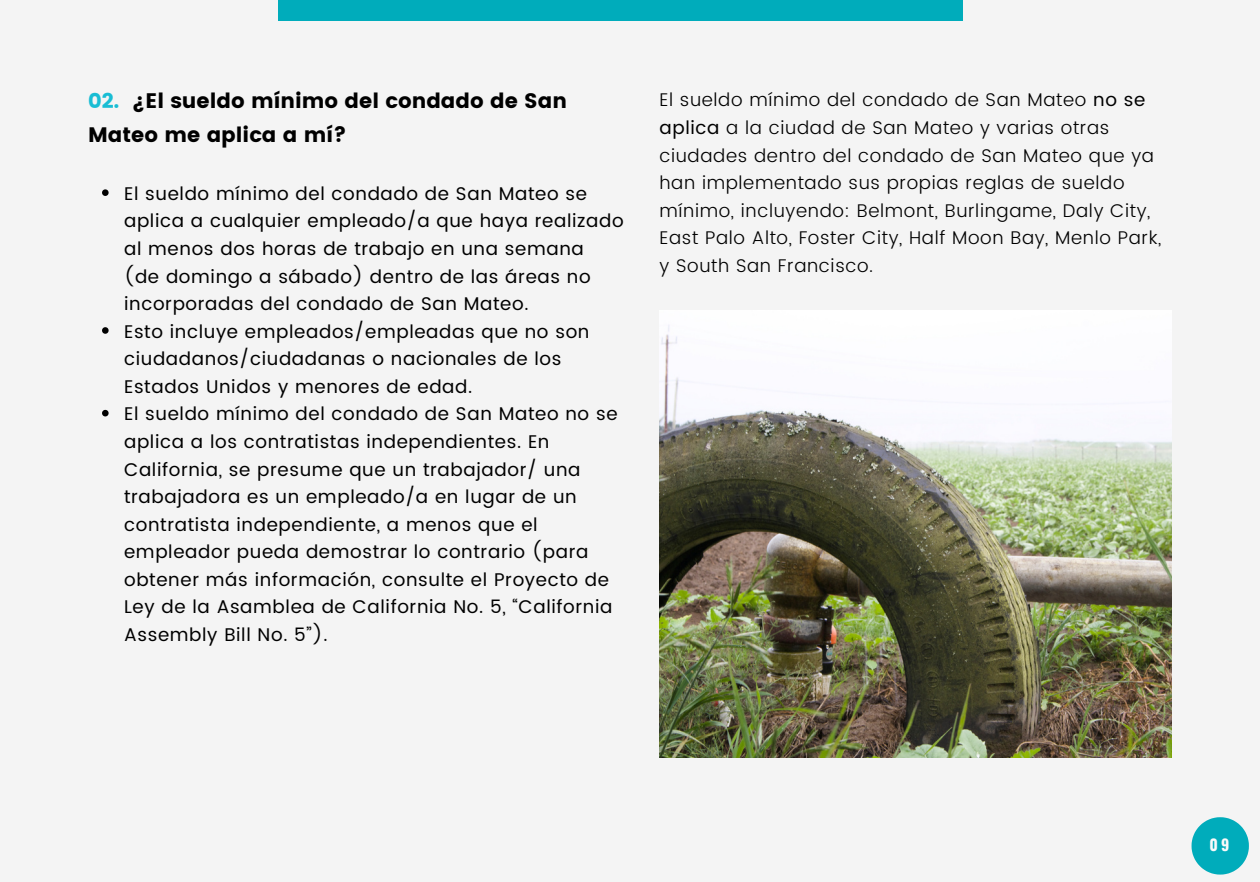
<style>
.page{position:relative;width:1260px;height:882px;background:#f4f4f4}
.page>*{position:absolute;margin:0;border:0;box-sizing:border-box;transform-origin:0 0}
.t1{font:21px/34.1px "Poppins";color:#000}
.t2{font:18.38px/27.7px "Poppins";letter-spacing:.035em;color:#000}
.t3{font:300 18.38px/27.7px "Poppins";letter-spacing:.035em;color:#000}
.t4{font:700 15.4px "Oswald";color:#fafafa}
.s1{color:#19bdd4}
.s2{font-weight:400}
</style>
<div class="page">
<div style="left:279px;top:0;width:684px;height:21px;background:#00acbb"></div>
<svg style="left:1192px;top:817px;width:57px;height:58px"></svg>
<img style="left:659px;top:311px;width:512px;height:446px">
<svg style="left:102px;top:189px;width:7px;height:7px"></svg>
<svg style="left:102px;top:327px;width:7px;height:7px"></svg>
<svg style="left:102px;top:410px;width:7px;height:6px"></svg>
<p class="t1" style="left:88px;top:84px;width:480px"><span class="s1">02.</span> ¿El sueldo mínimo del condado de San<br>Mateo me aplica a mí?</p>
<p class="t2" style="left:124px;top:180px;width:501px">El sueldo mínimo del condado de San Mateo se aplica a cualquier empleado/a que haya realizado al menos dos horas de trabajo en una semana (de domingo a sábado) dentro de las áreas no incorporadas del condado de San Mateo.</p>
<p class="t2" style="left:124px;top:318px;width:467px">Esto incluye empleados/empleadas que no son ciudadanos/ciudadanas o nacionales de los<br>Estados Unidos y menores de edad.</p>
<p class="t2" style="left:124px;top:400px;width:495px">El sueldo mínimo del condado de San Mateo no se aplica a los contratistas independientes. En California, se presume que un trabajador/ una trabajadora es un empleado/a en lugar de un contratista independiente, a menos que el empleador pueda demostrar lo contrario (para obtener más información, consulte el Proyecto de Ley de la Asamblea de California No. 5, “California Assembly Bill No. 5”).</p>
<p class="t3" style="left:659px;top:86px;width:503px">El sueldo mínimo del condado de San Mateo <span class="s2">no se aplica</span> a la ciudad de San Mateo y varias otras ciudades dentro del condado de San Mateo que ya han implementado sus propias reglas de sueldo mínimo, incluyendo: Belmont, Burlingame, Daly City, East Palo Alto, Foster City, Half Moon Bay, Menlo Park, y South San Francisco.</p>
<p class="t4" style="left:1210px;top:832px;width:21px">09</p>
</div>
